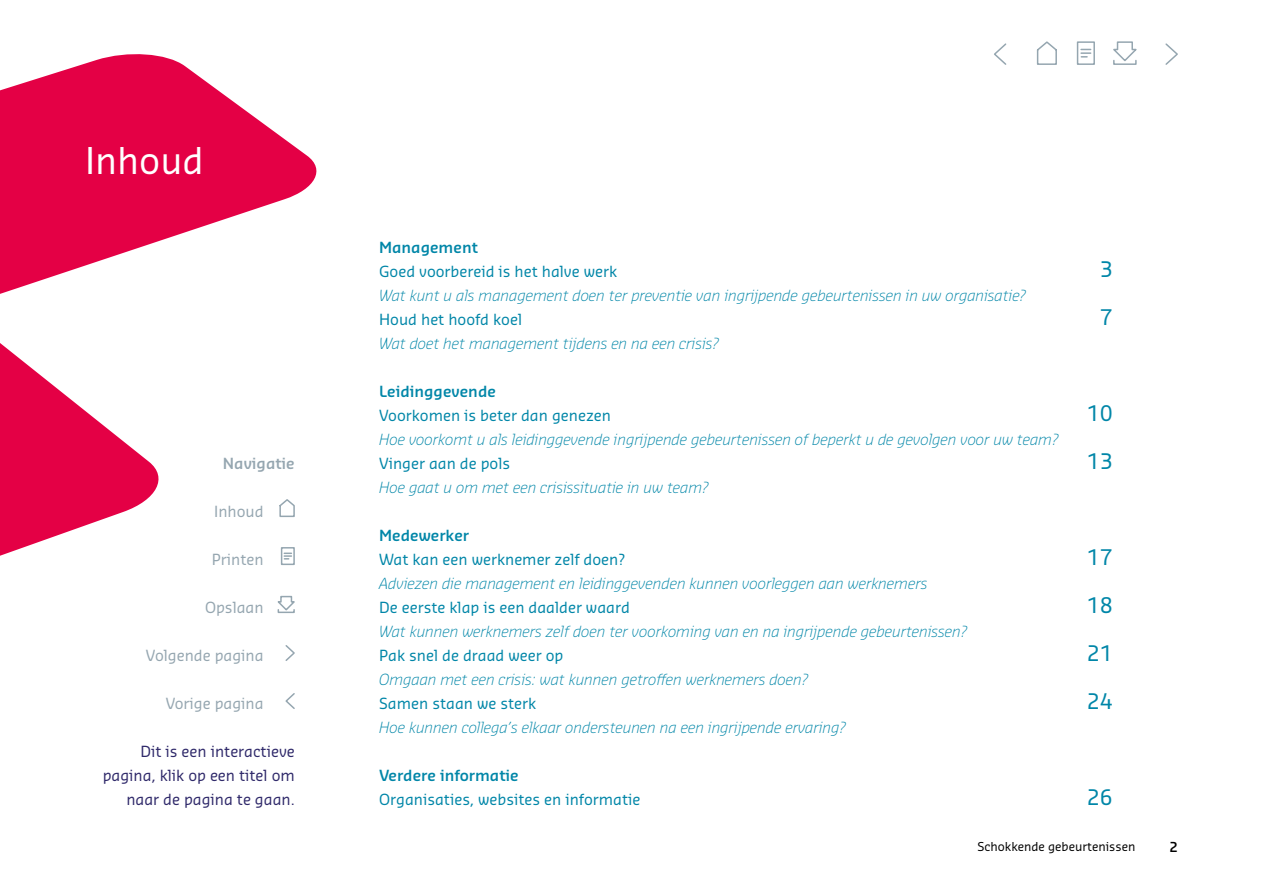
<style>
.page{position:relative;width:1263px;height:893px;background:#fff}
.page>*{position:absolute;margin:0;border:0;box-sizing:border-box;transform-origin:0 0}
.t1{font:36px "Sansa Pro";color:#fff}
.t2{font:21px "Sansa Pro";color:#0086a8}
.t3{font:italic 300 15px "Sansa Pro";color:#0086a8}
.t4{font:15px "Sansa Pro";color:#0086a8}
.t5{font:15px/24px "Sansa Pro";color:#2f296a;text-align:right}
.t6{font:600 15px "Sansa Pro";color:#0086a8}
.t7{font:15px "Sansa Pro";color:#95a6b0}
.t8{font:600 15px "Sansa Pro";color:#95a6b0}
.t9{font:600 13.5px "Sansa Pro";color:#000}
.t10{font:12px "Sansa Pro";color:#000}
</style>
<div class="page">
<svg style="left:0;top:54px;width:317px;height:502px"></svg>
<svg style="left:278px;top:498px;width:18px;height:20px"></svg>
<svg style="left:280px;top:546px;width:16px;height:19px"></svg>
<svg style="left:277px;top:595px;width:18px;height:19px"></svg>
<svg style="left:285px;top:645px;width:10px;height:16px"></svg>
<svg style="left:285px;top:693px;width:10px;height:16px"></svg>
<svg style="left:1165px;top:43px;width:13px;height:22px"></svg>
<svg style="left:994px;top:43px;width:13px;height:22px"></svg>
<svg style="left:1076px;top:41px;width:19px;height:24px"></svg>
<svg style="left:1036px;top:41px;width:21px;height:24px"></svg>
<svg style="left:1113px;top:41px;width:24px;height:24px"></svg>
<h1 class="t1" style="left:85px;top:137px;width:120px">Inhoud</h1>
<p class="t8" style="left:223px;top:454px;width:73px">Navigatie</p>
<p class="t7" style="left:214px;top:502px;width:51px">Inhoud</p>
<p class="t7" style="left:212px;top:550px;width:53px">Printen</p>
<p class="t7" style="left:205px;top:598px;width:60px">Opslaan</p>
<p class="t7" style="left:146px;top:646px;width:119px">Volgende pagina</p>
<p class="t7" style="left:166px;top:694px;width:99px">Vorige pagina</p>
<p class="t5" style="left:103px;top:739px;width:194px">Dit is een interactieve pagina, klik op een titel om naar de pagina te gaan.</p>
<p class="t6" style="left:379px;top:238px;width:100px">Management</p>
<p class="t4" style="left:379px;top:262px;width:239px">Goed voorbereid is het halve werk</p>
<h2 class="t2" style="left:1100px;top:255px;width:15px">3</h2>
<p class="t3" style="left:379px;top:286px;width:648px">Wat kunt u als management doen ter preventie van ingrijpende gebeurtenissen in uw organisatie?</p>
<p class="t4" style="left:379px;top:310px;width:144px">Houd het hoofd koel</p>
<h2 class="t2" style="left:1100px;top:303px;width:15px">7</h2>
<p class="t3" style="left:379px;top:334px;width:341px">Wat doet het management tijdens en na een crisis?</p>
<p class="t6" style="left:379px;top:382px;width:118px">Leidinggevende</p>
<p class="t4" style="left:379px;top:406px;width:233px">Voorkomen is beter dan genezen</p>
<h2 class="t2" style="left:1087px;top:399px;width:28px">10</h2>
<p class="t3" style="left:379px;top:430px;width:681px">Hoe voorkomt u als leidinggevende ingrijpende gebeurtenissen of beperkt u de gevolgen voor uw team?</p>
<p class="t4" style="left:379px;top:454px;width:133px">Vinger aan de pols</p>
<h2 class="t2" style="left:1087px;top:447px;width:28px">13</h2>
<p class="t3" style="left:379px;top:478px;width:331px">Hoe gaat u om met een crisissituatie in uw team?</p>
<p class="t6" style="left:379px;top:526px;width:91px">Medewerker</p>
<p class="t4" style="left:379px;top:550px;width:247px">Wat kan een werknemer zelf doen?</p>
<h2 class="t2" style="left:1087px;top:543px;width:28px">17</h2>
<p class="t3" style="left:379px;top:574px;width:550px">Adviezen die management en leidinggevenden kunnen voorleggen aan werknemers</p>
<p class="t4" style="left:379px;top:598px;width:252px">De eerste klap is een daalder waard</p>
<h2 class="t2" style="left:1087px;top:591px;width:28px">18</h2>
<p class="t3" style="left:379px;top:622px;width:589px">Wat kunnen werknemers zelf doen ter voorkoming van en na ingrijpende gebeurtenissen?</p>
<p class="t4" style="left:379px;top:646px;width:186px">Pak snel de draad weer op</p>
<h2 class="t2" style="left:1087px;top:639px;width:28px">21</h2>
<p class="t3" style="left:379px;top:670px;width:430px">Omgaan met een crisis: wat kunnen getroffen werknemers doen?</p>
<p class="t4" style="left:379px;top:694px;width:159px">Samen staan we sterk</p>
<h2 class="t2" style="left:1087px;top:687px;width:28px">24</h2>
<p class="t3" style="left:379px;top:718px;width:468px">Hoe kunnen collega’s elkaar ondersteunen na een ingrijpende ervaring?</p>
<p class="t6" style="left:379px;top:766px;width:141px">Verdere informatie</p>
<p class="t4" style="left:379px;top:790px;width:263px">Organisaties, websites en informatie</p>
<h2 class="t2" style="left:1087px;top:783px;width:28px">26</h2>
<p class="t10" style="left:977px;top:839px;width:159px">Schokkende gebeurtenissen</p>
<p class="t9" style="left:1169px;top:838px;width:10px">2</p>
</div>
